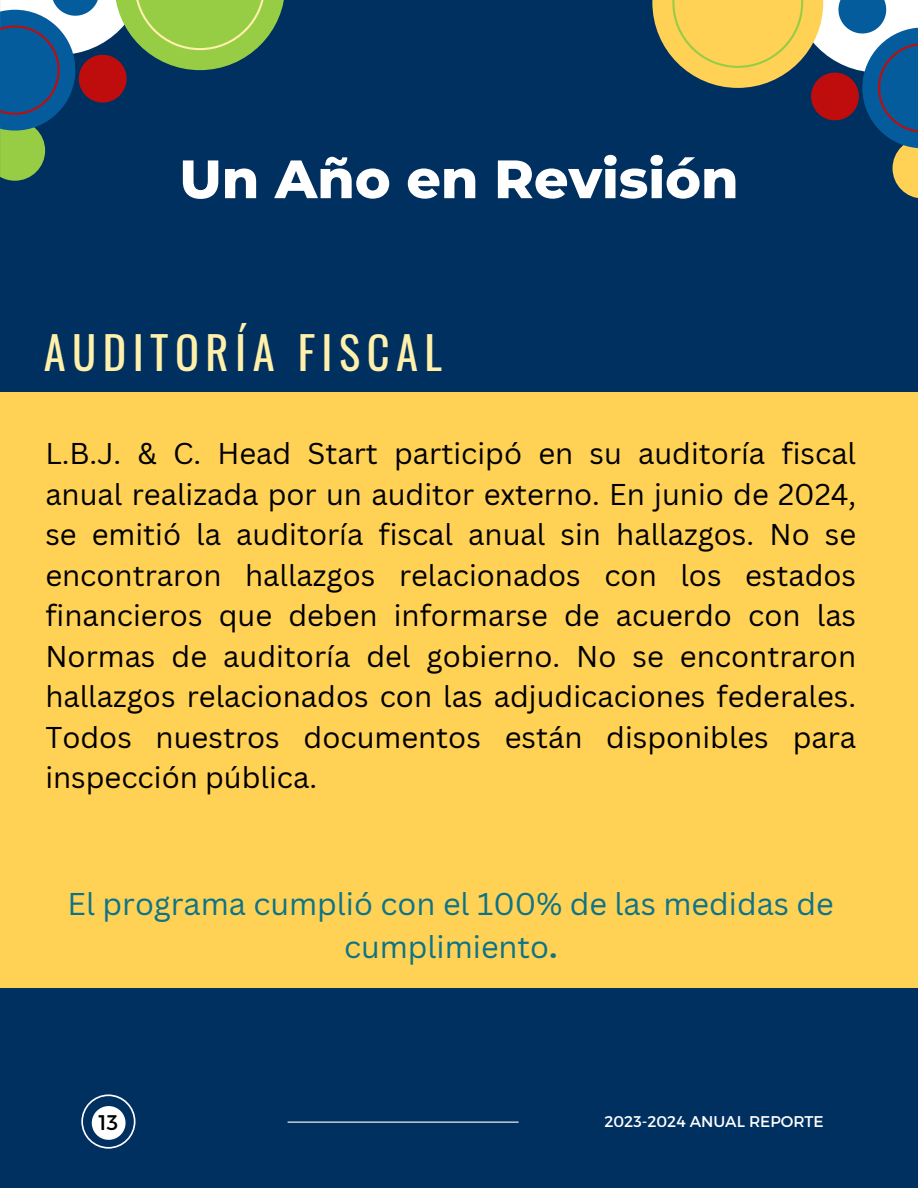
<style>
.page{position:relative;width:918px;height:1188px;background:#003060}
.page>*{position:absolute;margin:0;border:0;box-sizing:border-box;transform-origin:0 0}
.t1{font:800 53.85px "Montserrat";color:#fff}
.t2{font:44.55px "Oswald";letter-spacing:.145em;color:#fff0aa}
.t3{font:30.6px/42.8px "Canva Sans";color:#0e7386;text-align:center}
.t4{font:29.25px/40.5px "Canva Sans";color:#000;text-align:justify}
.t5{font:21.15px "Montserrat";color:#000}
.t6{font:15.45px "Montserrat";color:#fff}
.s1{font-weight:700}
</style>
<div class="page">
<svg style="left:81px;top:1094px;width:54px;height:54px"></svg>
<hr style="left:288px;top:1122px;width:231px;height:1px;background:#fff">
<div style="left:0;top:392px;width:918px;height:596px;background:#ffd155"></div>
<svg style="left:652px;top:0;width:266px;height:198px"></svg>
<svg style="left:0;top:0;width:284px;height:180px"></svg>
<p class="t1" style="left:179px;top:146px;width:561px">Un Año en Revisión</p>
<h3 class="t2" style="left:44px;top:318px;width:400px">AUDITORÍA FISCAL</h3>
<h2 class="t4" style="left:45px;top:433px;width:812px">L.B.J. &amp; C. Head Start participó en su auditoría fiscal anual realizada por un auditor externo. En junio de 2024, se emitió la auditoría fiscal anual sin hallazgos. No se encontraron hallazgos relacionados con los estados financieros que deben informarse de acuerdo con las Normas de auditoría del gobierno. No se encontraron hallazgos relacionados con las adjudicaciones federales.<br>Todos nuestros documentos están disponibles para inspección pública.</h2>
<h3 class="t3" style="left:68px;top:882px;width:768px">El programa cumplió con el 100% de las medidas de cumplimiento<span class="s1">.</span></h3>
<p class="t5" style="left:99px;top:1109px;width:21px">13</p>
<h1 class="t6" style="left:604px;top:1112px;width:221px">2023-2024 ANUAL REPORTE</h1>
</div>
